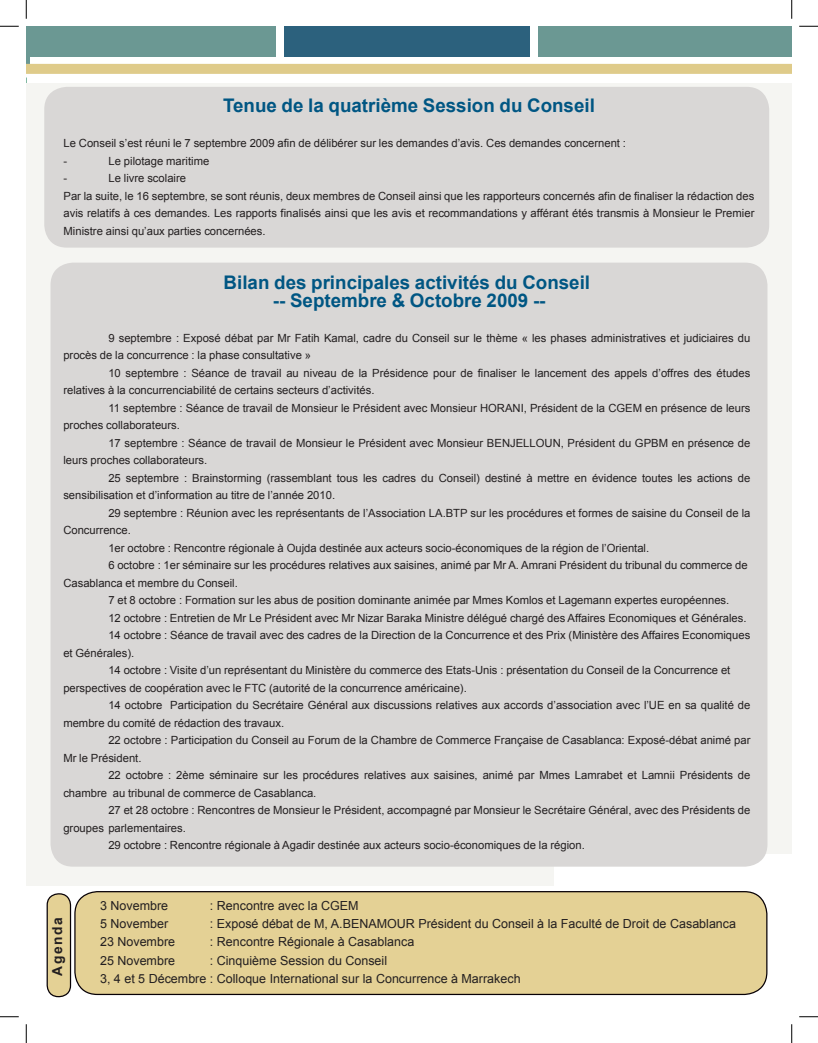
<style>
.page{position:relative;width:818px;height:1043px;background:#fff}
.page>*{position:absolute;margin:0;border:0;box-sizing:border-box;transform-origin:0 0}
.t1{font:700 18.75px "Arial";color:#005683}
.Titre{font:700 13.75px "Arial";letter-spacing:.12em;color:#231f20}
.Titre-2{font:12.5px "Arial";color:#231f20}
.t2{font:11.25px/17.5px "Arial";color:#231f20}
</style>
<div class="page">
<hr style="left:26px;top:26px;width:4px;height:44px;background:#6b9893">
<div style="left:26px;top:64px;width:765px;height:10px;background:#dfcb8a"></div>
<div style="left:26px;top:26px;width:250px;height:31px;background:#6b9893"></div>
<div style="left:281px;top:26px;width:256px;height:31px;background:#2c617d"></div>
<div style="left:537px;top:26px;width:254px;height:31px;background:#6b9893"></div>
<div style="left:276px;top:26px;width:7px;height:33px;background:#fff"></div>
<div style="left:530px;top:26px;width:8px;height:32px;background:#fff"></div>
<div style="left:282px;top:83px;width:509px;height:895px;background:#f5f5f2"></div>
<div style="left:282px;top:854px;width:509px;height:134px;background:#fff"></div>
<div style="left:26px;top:83px;width:528px;height:802px;background:#f5f5f2"></div>
<div style="left:44px;top:87px;width:725px;height:161px;background:#d9d7d6;border-radius:22px"></div>
<div style="left:50px;top:262px;width:717px;height:604px;background:#d9d7d6;border-radius:22px"></div>
<div style="left:75px;top:891px;width:691px;height:103px;background:#e4d195;border-radius:22px"></div>
<div style="left:74px;top:891px;width:693px;height:104px;border:1px solid #070005;border-radius:22px"></div>
<div style="left:47px;top:893px;width:23px;height:103px;background:#e4d195;border-radius:11px"></div>
<div style="left:47px;top:893px;width:24px;height:104px;border:1px solid #070005;border-radius:11px"></div>
<svg style="left:0;top:25px;width:19px;height:2px"></svg>
<svg style="left:799px;top:25px;width:19px;height:2px"></svg>
<svg style="left:0;top:1016px;width:19px;height:1px"></svg>
<svg style="left:799px;top:1016px;width:19px;height:1px"></svg>
<svg style="left:25px;top:0;width:2px;height:19px"></svg>
<svg style="left:25px;top:1024px;width:2px;height:18px"></svg>
<svg style="left:791px;top:0;width:1px;height:19px"></svg>
<svg style="left:791px;top:1024px;width:1px;height:18px"></svg>
<p class="t1" style="left:223px;top:93px;width:373px">Tenue de la quatrième Session du Conseil</p>
<p class="t2" style="left:64px;top:134px;width:564px">Le Conseil s’est réuni le 7 septembre 2009 afin de délibérer sur les demandes d’avis. Ces demandes concernent :</p>
<p class="t2" style="left:64px;top:152px;width:5px">-</p>
<p class="t2" style="left:109px;top:152px;width:102px">Le pilotage maritime</p>
<p class="t2" style="left:64px;top:169px;width:5px">-</p>
<p class="t2" style="left:109px;top:169px;width:79px">Le livre scolaire</p>
<p class="t2" style="left:64px;top:187px;width:692px;text-align:justify">Par la suite, le 16 septembre, se sont réunis, deux membres de Conseil ainsi que les rapporteurs concernés afin de finaliser la rédaction des avis relatifs à ces demandes. Les rapports finalisés ainsi que les avis et recommandations y afférant étés transmis à Monsieur le Premier Ministre ainsi qu’aux parties concernées.</p>
<p class="t1" style="left:224px;top:270px;width:368px">Bilan des principales activités du Conseil</p>
<p class="t1" style="left:273px;top:288px;width:274px">-- Septembre &amp; Octobre 2009 --</p>
<p class="t2" style="left:63px;top:329px;width:688px;text-indent:45px">9 septembre : Exposé débat par Mr Fatih Kamal, cadre du Conseil sur le thème « les phases administratives et judiciaires du procès de la concurrence : la phase consultative »</p>
<p class="t2" style="left:63px;top:364px;width:688px;text-indent:45px">10 septembre : Séance de travail au niveau de la Présidence pour de finaliser le lancement des appels d’offres des études relatives à la concurrenciabilité de certains secteurs d’activités.</p>
<p class="t2" style="left:63px;top:399px;width:688px;text-indent:45px">11 septembre : Séance de travail de Monsieur le Président avec Monsieur HORANI, Président de la CGEM en présence de leurs proches collaborateurs.</p>
<p class="t2" style="left:63px;top:434px;width:688px;text-indent:45px">17 septembre : Séance de travail de Monsieur le Président avec Monsieur BENJELLOUN, Président du GPBM en présence de leurs proches collaborateurs.</p>
<p class="t2" style="left:63px;top:469px;width:688px;text-indent:45px">25 septembre : Brainstorming (rassemblant tous les cadres du Conseil) destiné à mettre en évidence toutes les actions de sensibilisation et d’information au titre de l’année 2010.</p>
<p class="t2" style="left:63px;top:504px;width:688px;text-indent:45px">29 septembre : Réunion avec les représentants de l’Association LA.BTP sur les procédures et formes de saisine du Conseil de la<br>Concurrence.</p>
<p class="t2" style="left:108px;top:539px;width:542px">1er octobre : Rencontre régionale à Oujda destinée aux acteurs socio-économiques de la région de l’Oriental.</p>
<p class="t2" style="left:63px;top:556px;width:686px;text-indent:45px">6 octobre : 1er séminaire sur les procédures relatives aux saisines, animé par Mr A. Amrani Président du tribunal du commerce de<br>Casablanca et membre du Conseil.</p>
<p class="t2" style="left:108px;top:591px;width:622px">7 et 8 octobre : Formation sur les abus de position dominante animée par Mmes Komlos et Lagemann expertes européennes.</p>
<p class="t2" style="left:108px;top:609px;width:639px">12 octobre : Entretien de Mr Le Président avec Mr Nizar Baraka Ministre délégué chargé des Affaires Economiques et Générales.</p>
<p class="t2" style="left:63px;top:626px;width:688px;text-indent:45px">14 octobre : Séance de travail avec des cadres de la Direction de la Concurrence et des Prix (Ministère des Affaires Economiques et Générales).</p>
<p class="t2" style="left:63px;top:661px;width:668px;text-indent:45px">14 octobre : Visite d’un représentant du Ministère du commerce des Etats-Unis : présentation du Conseil de la Concurrence et perspectives de coopération avec le FTC (autorité de la concurrence américaine).</p>
<p class="t2" style="left:63px;top:696px;width:688px;text-indent:45px">14 octobre Participation du Secrétaire Général aux discussions relatives aux accords d’association avec l’UE en sa qualité de membre du comité de rédaction des travaux.</p>
<p class="t2" style="left:63px;top:731px;width:688px;text-indent:45px">22 octobre : Participation du Conseil au Forum de la Chambre de Commerce Française de Casablanca: Exposé-débat animé par<br>Mr le Président.</p>
<p class="t2" style="left:63px;top:766px;width:688px;text-indent:45px">22 octobre : 2ème séminaire sur les procédures relatives aux saisines, animé par Mmes Lamrabet et Lamnii Présidents de chambre au tribunal de commerce de Casablanca.</p>
<p class="t2" style="left:63px;top:801px;width:688px;text-indent:45px">27 et 28 octobre : Rencontres de Monsieur le Président, accompagné par Monsieur le Secrétaire Général, avec des Présidents de groupes parlementaires.</p>
<p class="t2" style="left:108px;top:836px;width:478px">29 octobre : Rencontre régionale à Agadir destinée aux acteurs socio-économiques de la région.</p>
<p class="Titre" style="left:48px;top:975px;width:60px;rotate:-90deg">Agenda</p>
<p class="Titre-2" style="left:100px;top:897px;width:70px">3 Novembre</p>
<p class="Titre-2" style="left:210px;top:897px;width:150px">: Rencontre avec la CGEM</p>
<p class="Titre-2" style="left:100px;top:915px;width:70px">5 November</p>
<p class="Titre-2" style="left:210px;top:915px;width:527px">: Exposé débat de M, A.BENAMOUR Président du Conseil à la Faculté de Droit de Casablanca</p>
<p class="Titre-2" style="left:100px;top:933px;width:77px">23 Novembre</p>
<p class="Titre-2" style="left:210px;top:933px;width:206px">: Rencontre Régionale à Casablanca</p>
<p class="Titre-2" style="left:100px;top:952px;width:77px">25 Novembre</p>
<p class="Titre-2" style="left:210px;top:952px;width:179px">: Cinquième Session du Conseil</p>
<p class="Titre-2" style="left:100px;top:970px;width:422px">3, 4 et 5 Décembre : Colloque International sur la Concurrence à Marrakech</p>
</div>
